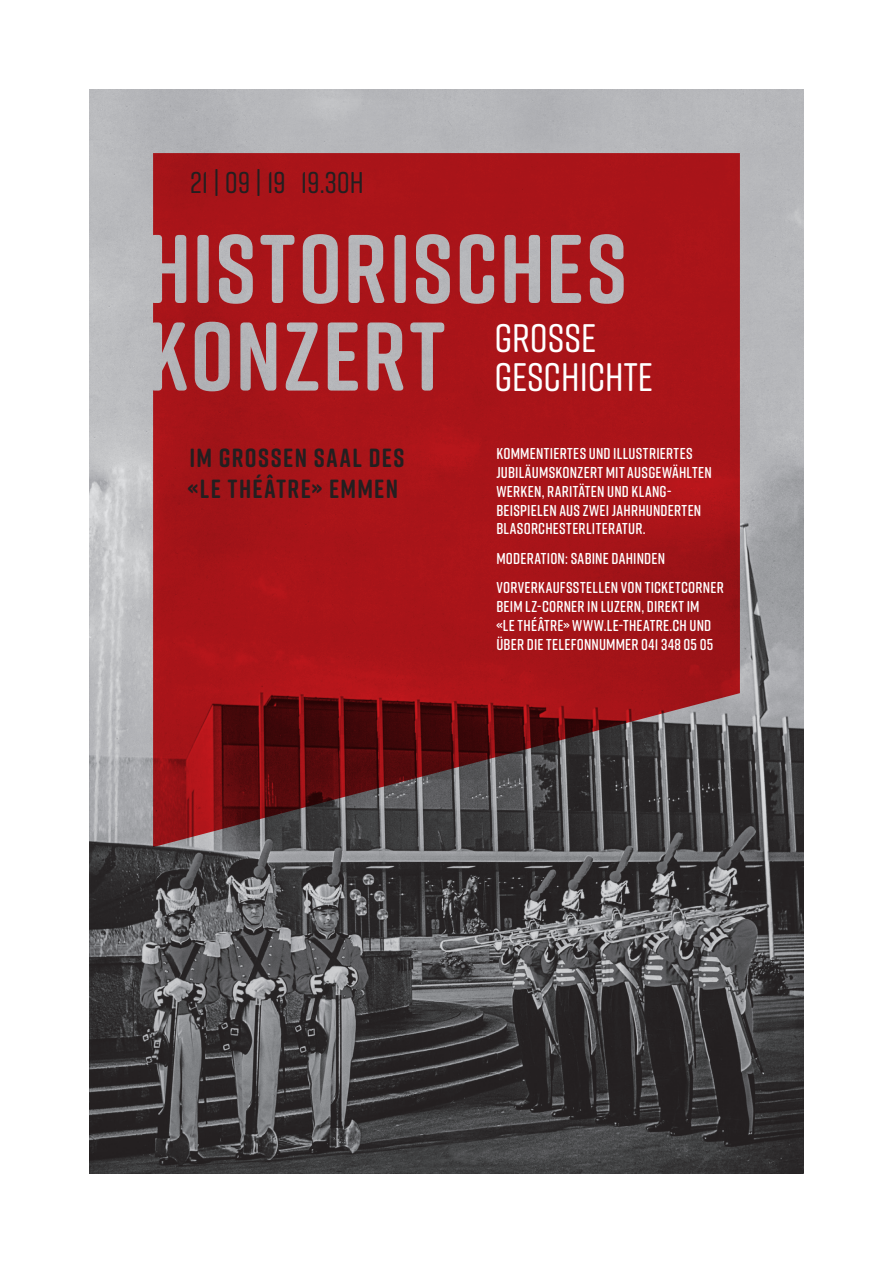
<style>
.page{position:relative;width:893px;height:1263px;background:#fff}
.page>*{position:absolute;margin:0;border:0;box-sizing:border-box;transform-origin:0 0}
.t1{font:500 39.75px/39.8px "Rift Soft";color:#fff}
.t2{font:500 30px "Rift Soft";letter-spacing:-.005em;color:#231f20}
.t3{font:700 26.25px/31.5px "Rift Soft";letter-spacing:.055em;color:#231f20}
.t4{font:600 15.75px/18.9px "Rift Soft";letter-spacing:.02em;color:#fff}
</style>
<div class="page">
<img style="left:89px;top:89px;width:715px;height:1085px">
<svg style="left:153px;top:153px;width:587px;height:694px;background:#982428"></svg>
<h2 class="t2" style="left:190px;top:161px;width:175px">21 | 09 | 19 19.30H</h2>
<h1 class="t1" style="left:494px;top:316px;width:160px">GROSSE<br>GESCHICHTE</h1>
<h3 class="t3" style="left:188px;top:442px;width:218px">IM GROSSEN SAAL DES «LE THÉÂTRE» EMMEN</h3>
<p class="t4" style="left:496px;top:443px;width:217px">KOMMENTIERTES UND ILLUSTRIERTES<br>JUBILÄUMSKONZERT MIT AUSGEWÄHLTEN<br>WERKEN, RARITÄTEN UND KLANG-<br>BEISPIELEN AUS ZWEI JAHRHUNDERTEN<br>BLASORCHESTERLITERATUR.</p>
<p class="t4" style="left:496px;top:543px;width:229px;line-height:29.5px">MODERATION: SABINE DAHINDEN<br>VORVERKAUFSSTELLEN VON TICKET CORNER</p>
<p class="t4" style="left:496px;top:597px;width:218px">BEIM LZ- CORNER IN LUZERN, DIREKT IM «LE THÉÂTRE» WWW.LE-THEATRE.CH UND<br>ÜBER DIE TELEFONNUMMER 041 348 05 05</p>
</div>
